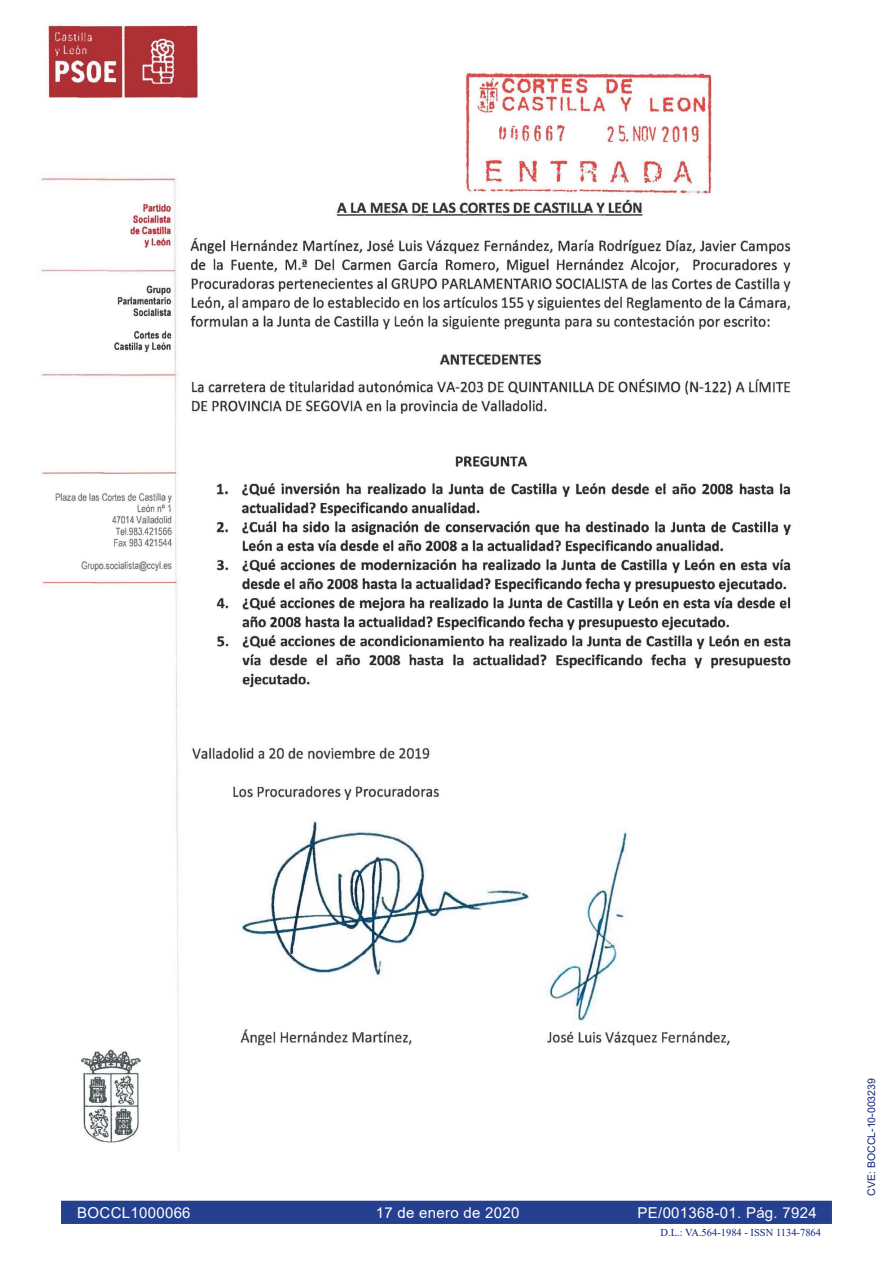
<style>
.page{position:relative;width:893px;height:1263px;background:#fff}
.page>*{position:absolute;margin:0;border:0;box-sizing:border-box;transform-origin:0 0}
.E_CVE{font:15px "Arial";letter-spacing:.02em;color:#fff}
.t1{font:10.5px "Times New Roman";color:#132477}
.t2{font:10.5px "Arial";color:#132477}
</style>
<div class="page">
<div style="left:60px;top:1200px;width:773px;height:25px;background:#25408f"></div>
<div style="left:60px;top:1199px;width:773px;height:26px;border:2px solid #fff"></div>
<img style="left:38px;top:23px;width:795px;height:1177px">
<p class="E_CVE" style="left:77px;top:1202px;width:115px">BOCCL1000066</p>
<p class="E_CVE" style="left:376px;top:1202px;width:145px">17 de enero de 2020</p>
<p class="E_CVE" style="left:638px;top:1202px;width:181px">PE/001368-01. Pág. 7924</p>
<p class="t1" style="left:661px;top:1225px;width:162px">D.L.: VA.564-1984 - ISSN 1134-7864</p>
<p class="t2" style="left:864px;top:1195px;width:119px;rotate:-90deg">CVE: BOCCL-10-003239</p>
</div>
